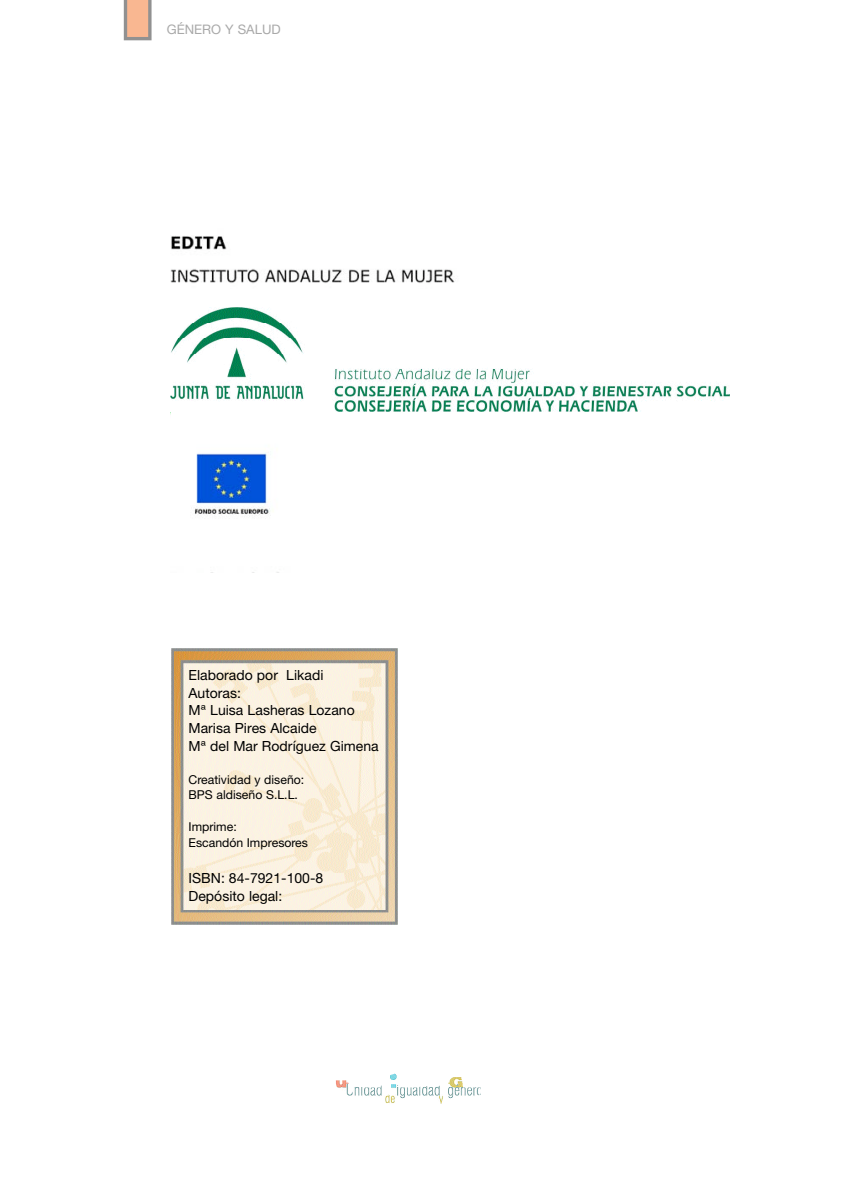
<style>
.page{position:relative;width:844px;height:1191px;background:#fff}
.page>*{position:absolute;margin:0;border:0;box-sizing:border-box;transform-origin:0 0}
.t1{font:14px/17.8px "Helvetica Neue";color:#000}
.t2{font:13.12px "Helvetica Neue";color:#a9a9a9}
.t3{font:12.25px/15.6px "Helvetica Neue";color:#000}
</style>
<div class="page">
<img style="left:171px;top:649px;width:226px;height:275px">
<svg style="left:124px;top:0;width:27px;height:40px"></svg>
<img style="left:335px;top:1074px;width:145px;height:29px">
<img style="left:170px;top:236px;width:285px;height:279px">
<div style="left:171px;top:307px;width:647px;height:129px;background:#fff"></div>
<img style="left:171px;top:307px;width:558px;height:104px">
<p class="t2" style="left:167px;top:25px;width:116px">GÉNERO Y SALUD</p>
<p class="t1" style="left:188px;top:667px;width:192px">Elaborado por Likadi<br>Autoras:<br>Mª Luisa Lasheras Lozano<br>Marisa Pires Alcaide<br>Mª del Mar Rodríguez Gimena</p>
<p class="t3" style="left:188px;top:773px;width:117px">Creatividad y diseño:<br>BPS aldiseño S.L.L.</p>
<p class="t3" style="left:188px;top:820px;width:121px">Imprime:<br>Escandón Impresores</p>
<p class="t1" style="left:188px;top:870px;width:136px">ISBN: 84-7921-100-8<br>Depósito legal:</p>
</div>
